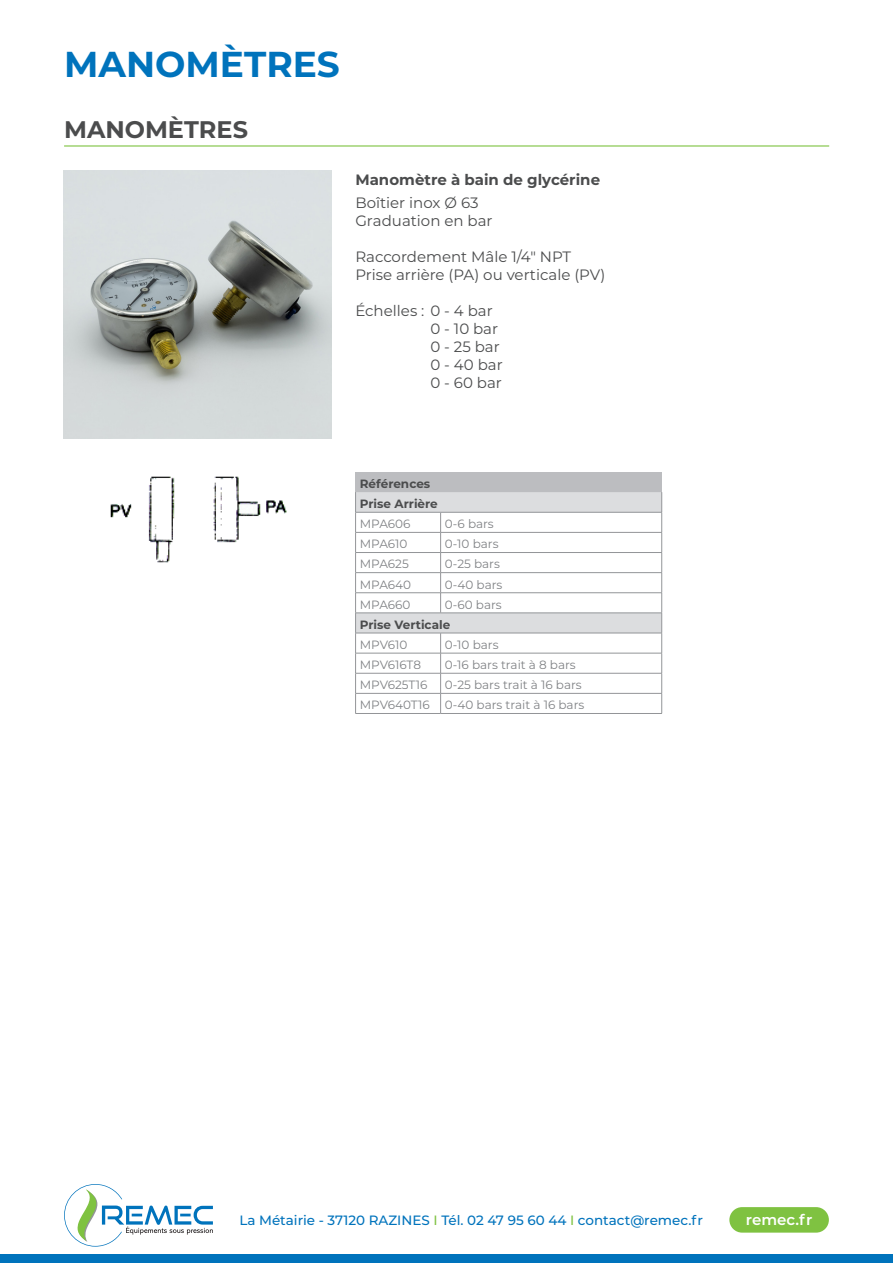
<style>
.page{position:relative;width:893px;height:1263px;background:#fff}
.page>*{position:absolute;margin:0;border:0;box-sizing:border-box;transform-origin:0 0}
.t1{font:700 36px "Montserrat";color:#0073bc}
.t2{font:700 24px "Montserrat";color:#4b4c4d}
.t3{font:15px "Montserrat";color:#4b4c4d}
.t4{font:700 15px "Montserrat";color:#4b4c4d}
.t5{font:600 15px "Montserrat";color:#fff}
.t6{font:500 13.5px "Montserrat";color:#0073bc}
.t7{font:12px "Montserrat";color:#808285}
.t8{font:700 12px "Montserrat";color:#4b4c4d}
.s1{color:#7fc241}
</style>
<div class="page">
<svg style="left:64px;top:1184px;width:149px;height:62px"></svg>
<div style="left:729px;top:1207px;width:100px;height:25px;background:#7fc241;border-radius:13px"></div>
<div style="left:0;top:1254px;width:893px;height:9px;background:#0073bc"></div>
<hr style="left:64px;top:145px;width:765px;height:2px;background:#7fc241">
<img style="left:64px;top:171px;width:268px;height:268px">
<img style="left:110px;top:476px;width:177px;height:87px">
<div style="left:356px;top:472px;width:306px;height:20px;background:#bcbdc0"></div>
<svg style="left:355px;top:492px;width:307px;height:221px"></svg>
<hr style="left:355px;top:713px;width:86px;height:1px;background:#939598">
<hr style="left:441px;top:713px;width:221px;height:1px;background:#939598">
<p class="t1" style="left:64px;top:39px;width:277px">MANOMÈTRES</p>
<p class="t2" style="left:64px;top:112px;width:185px">MANOMÈTRES</p>
<p class="t4" style="left:355px;top:169px;width:246px">Manomètre à bain de glycérine</p>
<p class="t3" style="left:355px;top:192px;width:125px">Boîtier inox Ø 63</p>
<p class="t3" style="left:355px;top:210px;width:139px">Graduation en bar</p>
<p class="t3" style="left:355px;top:246px;width:217px">Raccordement Mâle 1/4" NPT</p>
<p class="t3" style="left:355px;top:264px;width:251px">Prise arrière (PA) ou verticale (PV)</p>
<p class="t3" style="left:355px;top:300px;width:139px">Échelles : 0 - 4 bar</p>
<p class="t3" style="left:430px;top:318px;width:69px">0 - 10 bar</p>
<p class="t3" style="left:430px;top:336px;width:71px">0 - 25 bar</p>
<p class="t3" style="left:430px;top:354px;width:74px">0 - 40 bar</p>
<p class="t3" style="left:430px;top:372px;width:73px">0 - 60 bar</p>
<p class="t8" style="left:360px;top:475px;width:72px">Références</p>
<p class="t8" style="left:360px;top:495px;width:80px">Prise Arrière</p>
<p class="t7" style="left:360px;top:516px;width:52px">MPA606</p>
<p class="t7" style="left:445px;top:516px;width:50px">0-6 bars</p>
<p class="t7" style="left:360px;top:536px;width:49px">MPA610</p>
<p class="t7" style="left:445px;top:536px;width:55px">0-10 bars</p>
<p class="t7" style="left:360px;top:556px;width:50px">MPA625</p>
<p class="t7" style="left:445px;top:556px;width:57px">0-25 bars</p>
<p class="t7" style="left:360px;top:576px;width:53px">MPA640</p>
<p class="t7" style="left:445px;top:576px;width:59px">0-40 bars</p>
<p class="t7" style="left:360px;top:596px;width:52px">MPA660</p>
<p class="t7" style="left:445px;top:596px;width:58px">0-60 bars</p>
<p class="t8" style="left:360px;top:616px;width:92px">Prise Verticale</p>
<p class="t7" style="left:360px;top:636px;width:49px">MPV610</p>
<p class="t7" style="left:445px;top:636px;width:55px">0-10 bars</p>
<p class="t7" style="left:360px;top:656px;width:63px">MPV616T8</p>
<p class="t7" style="left:445px;top:656px;width:132px">0-16 bars trait à 8 bars</p>
<p class="t7" style="left:360px;top:677px;width:69px">MPV625T16</p>
<p class="t7" style="left:445px;top:677px;width:138px">0-25 bars trait à 16 bars</p>
<p class="t7" style="left:360px;top:697px;width:71px">MPV640T16</p>
<p class="t7" style="left:445px;top:697px;width:141px">0-40 bars trait à 16 bars</p>
<p class="t6" style="left:239px;top:1210px;width:465px">La Métairie - 37120 RAZINES <span class="s1">I</span> Tél. 02 47 95 60 44 <span class="s1">I</span> contact@remec.fr</p>
<p class="t5" style="left:746px;top:1209px;width:68px">remec.fr</p>
</div>
